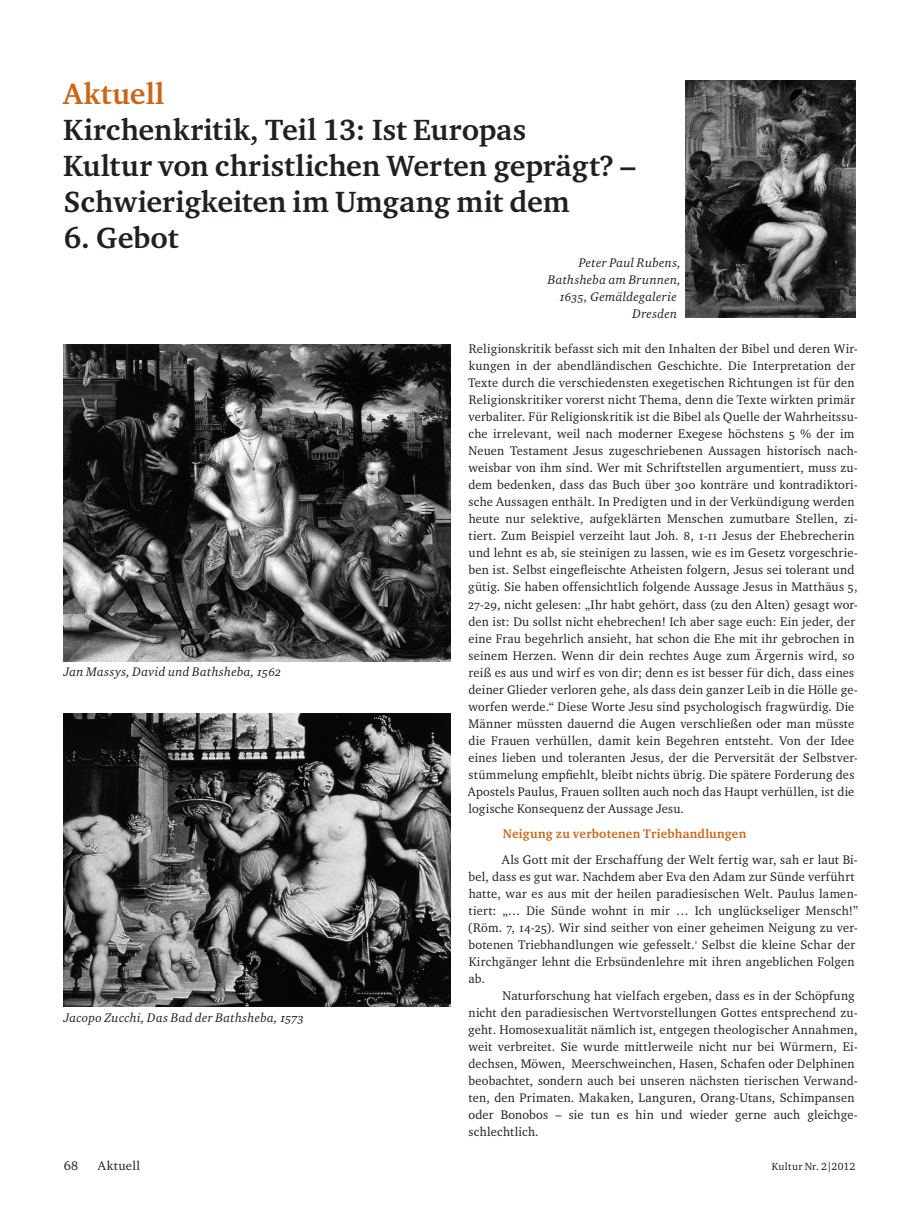
<style>
.page{position:relative;width:919px;height:1217px;background:#fff}
.page>*{position:absolute;margin:0;border:0;box-sizing:border-box;transform-origin:0 0}
.t1{font:700 30px/36px "Charter ITC";letter-spacing:.005em;color:#231f20}
.t2{font:700 30px "Charter ITC";letter-spacing:.015em;color:#c96618}
.t3{font:12.75px/17px "Charter ITC Regu OS";letter-spacing:.015em;color:#231f20}
.t4{font:12.75px "Charter ITC Regu Ital OS";letter-spacing:.02em;color:#231f20}
.t5{font:12.75px "Charter ITC Bold OS";letter-spacing:.02em;color:#c96618}
.t6{font:12.75px "Charter ITC";letter-spacing:.035em;color:#231f20}
.t7{font:10.65px "Charter ITC";letter-spacing:.025em;color:#231f20}
</style>
<div class="page">
<img style="left:64px;top:344px;width:387px;height:317px">
<img style="left:64px;top:713px;width:387px;height:293px">
<img style="left:685px;top:81px;width:170px;height:236px">
<h1 class="t2" style="left:63px;top:75px;width:103px">Aktuell</h1>
<h1 class="t1" style="left:63px;top:111px;width:573px">Kirchenkritik, Teil 13: Ist Europas<br>Kultur von christlichen Werten geprägt? –<br>Schwierigkeiten im Umgang mit dem</h1>
<h1 class="t1" style="left:64px;top:219px;width:116px">6. Gebot</h1>
<p class="t4" style="left:64px;top:663px;width:219px">Jan Massys, David und Bathsheba, 1562</p>
<p class="t4" style="left:64px;top:1009px;width:242px">Jacopo Zucchi, Das Bad der Bathsheba, 1573</p>
<p class="t4" style="left:579px;top:254px;width:104px">Peter Paul Rubens,</p>
<p class="t4" style="left:548px;top:271px;width:135px">Bathsheba am Brunnen,</p>
<p class="t4" style="left:559px;top:288px;width:119px">1635, Gemäldegalerie</p>
<p class="t4" style="left:632px;top:305px;width:46px">Dresden</p>
<p class="t3" style="left:467px;top:340px;width:391px">Religionskritik befasst sich mit den Inhalten der Bibel und deren Wir&shy;kungen in der abendländischen Geschichte. Die Interpretation der Texte durch die verschiedensten exegetischen Richtungen ist für den Religionskritiker vorerst nicht Thema, denn die Texte wirkten primär verbaliter. Für Religionskritik ist die Bibel als Quelle der Wahrheitssu&shy;che irrelevant, weil nach moderner Exegese höchstens 5 % der im Neuen Testament Jesus zugeschriebenen Aussagen historisch nach&shy;weisbar von ihm sind. Wer mit Schriftstellen argumentiert, muss zu&shy;dem bedenken, dass das Buch über 300 konträre und kontradiktori&shy;sche Aussagen enthält. In Predigten und in der Verkündigung werden heute nur selektive, aufgeklärten Menschen zumutbare Stellen, zi&shy;tiert. Zum Beispiel verzeiht laut Joh. 8, 1-11 Jesus der Ehebrecherin und lehnt es ab, sie steinigen zu lassen, wie es im Gesetz vorgeschrie&shy;ben ist. Selbst eingefleischte Atheisten folgern, Jesus sei tolerant und gütig. Sie haben offensichtlich folgende Aussage Jesus in Matthäus 5, 27-29, nicht gelesen: „Ihr habt gehört, dass (zu den Alten) gesagt wor&shy;den ist: Du sollst nicht ehebrechen! Ich aber sage euch: Ein jeder, der eine Frau begehrlich ansieht, hat schon die Ehe mit ihr gebrochen in seinem Herzen. Wenn dir dein rechtes Auge zum Ärgernis wird, so reiß es aus und wirf es von dir; denn es ist besser für dich, dass eines deiner Glieder verloren gehe, als dass dein ganzer Leib in die Hölle ge&shy;worfen werde.“ Diese Worte Jesu sind psychologisch fragwürdig. Die Männer müssten dauernd die Augen verschließen oder man müsste die Frauen verhüllen, damit kein Begehren entsteht. Von der Idee eines lieben und toleranten Jesus, der die Perversität der Selbstver&shy;stümmelung empfiehlt, bleibt nichts übrig. Die spätere Forderung des Apostels Paulus, Frauen sollten auch noch das Haupt verhüllen, ist die logische Konsequenz der Aussage Jesu.</p>
<p class="t5" style="left:503px;top:825px;width:245px">Neigung zu verbotenen Triebhandlungen</p>
<p class="t3" style="left:467px;top:850px;width:392px;text-indent:34px">Als Gott mit der Erschaffung der Welt fertig war, sah er laut Bi&shy;bel, dass es gut war. Nachdem aber Eva den Adam zur Sünde verführt hatte, war es aus mit der heilen paradiesischen Welt. Paulus lamen&shy;tiert: „… Die Sünde wohnt in mir … Ich unglückseliger Mensch!” (Röm. 7, 14-25). Wir sind seither von einer geheimen Neigung zu ver&shy;botenen Triebhandlungen wie gefesselt.<sup>1</sup> Selbst die kleine Schar der Kirchgänger lehnt die Erbsündenlehre mit ihren angeblichen Folgen ab.</p>
<p class="t3" style="left:468px;top:986px;width:391px;text-indent:34px">Naturforschung hat vielfach ergeben, dass es in der Schöpfung nicht den paradiesischen Wertvorstellungen Gottes entsprechend zu&shy;geht. Homosexualität nämlich ist, entgegen theologischer Annahmen, weit verbreitet. Sie wurde mittlerweile nicht nur bei Würmern, Ei&shy;dechsen, Möwen, Meerschweinchen, Hasen, Schafen oder Delphinen beobachtet, sondern auch bei unseren nächsten tierischen Verwand&shy;ten, den Primaten. Makaken, Languren, Orang-Utans, Schimpansen oder Bonobos – sie tun es hin und wieder gerne auch gleichge&shy;schlechtlich.</p>
<p class="t6" style="left:64px;top:1157px;width:16px">68</p>
<p class="t6" style="left:98px;top:1157px;width:44px">Aktuell</p>
<p class="t7" style="left:771px;top:1159px;width:85px">Kultur Nr. 2|2012</p>
</div>
